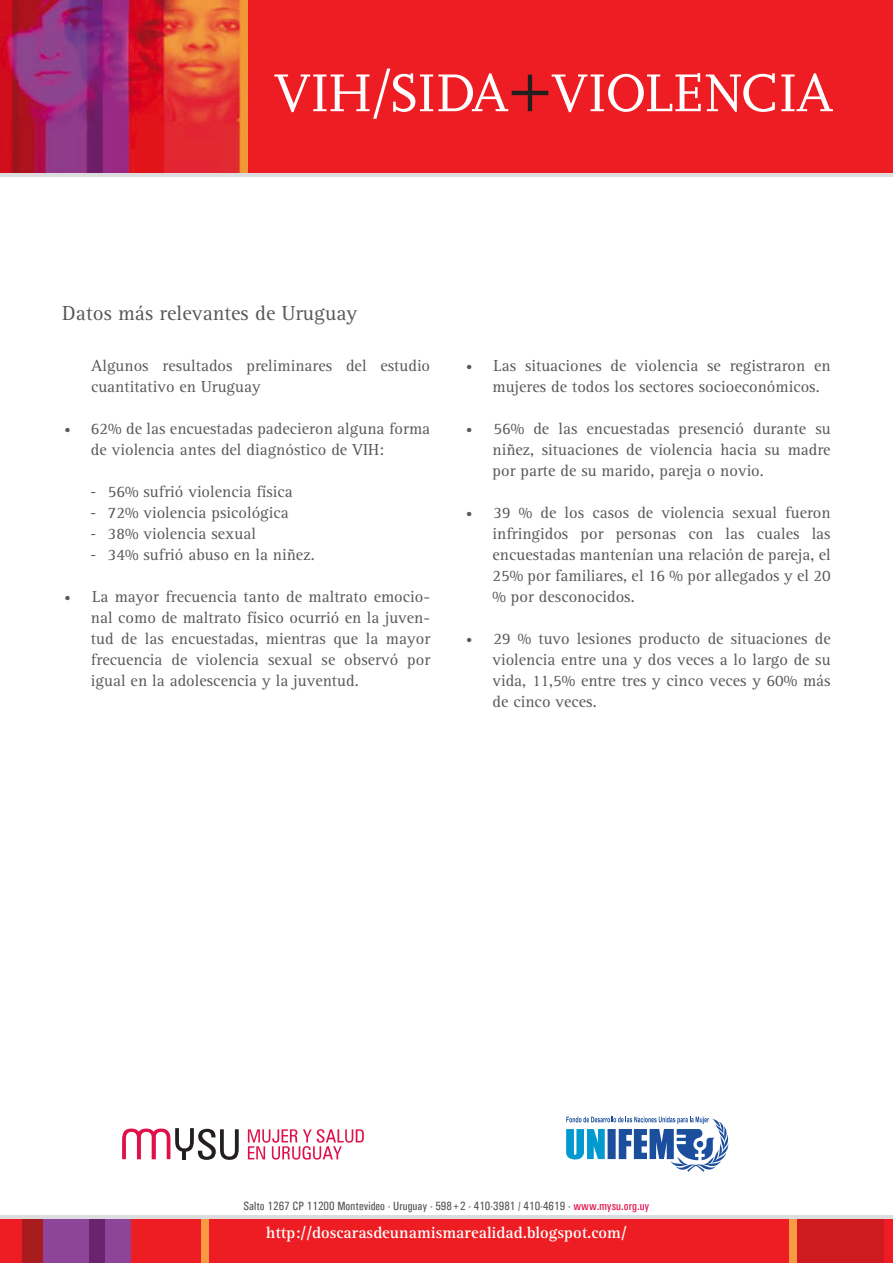
<style>
.page{position:relative;width:893px;height:1263px;background:#fff}
.page>*{position:absolute;margin:0;border:0;box-sizing:border-box;transform-origin:0 0}
.t1{font:21px "Rotis Serif";color:#57585a}
.t2{font:16.5px/21px "Rotis Serif";color:#57585a;text-align:justify}
.t3{font:700 16.5px "Rotis Serif";color:#fff}
.t4{font:12px "Univers Condensed";color:#57585a}
.s1{font-size:12px}
.s2{font-family:"Myriad Pro"}
.s3{color:#e0104b}
</style>
<div class="page">
<hr style="left:0;top:173px;width:893px;height:4px;background:#dcdddf">
<div style="left:0;top:0;width:893px;height:173px;background:#ee1d23"></div>
<svg style="left:274px;top:69px;width:501px;height:50px"></svg>
<svg style="left:781px;top:73px;width:52px;height:38px"></svg>
<div style="left:0;top:1215px;width:893px;height:5px;background:#dcdddf"></div>
<div style="left:0;top:1219px;width:893px;height:44px;background:#ee1d23"></div>
<svg style="left:122px;top:1128px;width:117px;height:32px"></svg>
<svg style="left:248px;top:1129px;width:116px;height:31px"></svg>
<svg style="left:566px;top:1117px;width:163px;height:55px"></svg>
<div style="left:22px;top:1219px;width:88px;height:44px;background:#a81c20"></div>
<div style="left:796px;top:1219px;width:88px;height:44px;background:#cf1a20"></div>
<div style="left:43px;top:1219px;width:88px;height:44px;background:#8d4499"></div>
<div style="left:201px;top:1219px;width:8px;height:44px;background:#f79a42"></div>
<div style="left:789px;top:1219px;width:7px;height:44px;background:#f79a42"></div>
<div style="left:89px;top:1219px;width:16px;height:44px;background:#6c236e"></div>
<img style="left:0;top:0;width:248px;height:172px">
<p class="t1" style="left:62px;top:301px;width:297px">Datos más relevantes de Uruguay</p>
<p class="t2" style="left:91px;top:355px;width:341px">Algunos resultados preliminares del estudio cuantitativo en Uruguay</p>
<p class="t2" style="left:91px;top:418px;width:341px;text-indent:-26px"><span class="s1">•</span> 62% de las encuestadas padecieron alguna forma de violencia antes del diagnóstico de VIH:</p>
<p class="t2" style="left:91px;top:481px;width:203px"><span class="s2">-</span> 56% sufrió violencia física</p>
<p class="t2" style="left:91px;top:502px;width:199px"><span class="s2">-</span> 72% violencia psicológica</p>
<p class="t2" style="left:91px;top:523px;width:166px"><span class="s2">-</span> 38% violencia sexual</p>
<p class="t2" style="left:91px;top:544px;width:225px"><span class="s2">-</span> 34% sufrió abuso en la niñez.</p>
<p class="t2" style="left:91px;top:586px;width:341px;text-indent:-26px"><span class="s1">•</span> La mayor frecuencia tanto de maltrato emocio&shy;nal como de maltrato físico ocurrió en la juven&shy;tud de las encuestadas, mientras que la mayor frecuencia de violencia sexual se observó por igual en la adolescencia y la juventud.</p>
<p class="t2" style="left:493px;top:355px;width:340px;text-indent:-26px"><span class="s1">•</span> Las situaciones de violencia se registraron en mujeres de todos los sectores socioeconómicos.</p>
<p class="t2" style="left:493px;top:418px;width:340px;text-indent:-26px"><span class="s1">•</span> 56% de las encuestadas presenció durante su niñez, situaciones de violencia hacia su madre por parte de su marido, pareja o novio.</p>
<p class="t2" style="left:493px;top:502px;width:340px;text-indent:-26px"><span class="s1">•</span> 39 % de los casos de violencia sexual fueron infringidos por personas con las cuales las encuestadas mantenían una relación de pareja, el 25% por familiares, el 16 % por allegados y el 20 % por desconocidos.</p>
<p class="t2" style="left:493px;top:628px;width:340px;text-indent:-26px"><span class="s1">•</span> 29 % tuvo lesiones producto de situaciones de violencia entre una y dos veces a lo largo de su vida, 11,5% entre tres y cinco veces y 60% más de cinco veces.</p>
<p class="t4" style="left:243px;top:1198px;width:408px">Salto 1267 CP 11200 Montevideo - Uruguay - 598+2 - 410-3981 / 410-4619 - <span class="s3">www.mysu.org.uy</span></p>
<p class="t3" style="left:266px;top:1223px;width:362px">http://doscarasdeunamismarealidad.blogspot.com/</p>
</div>
